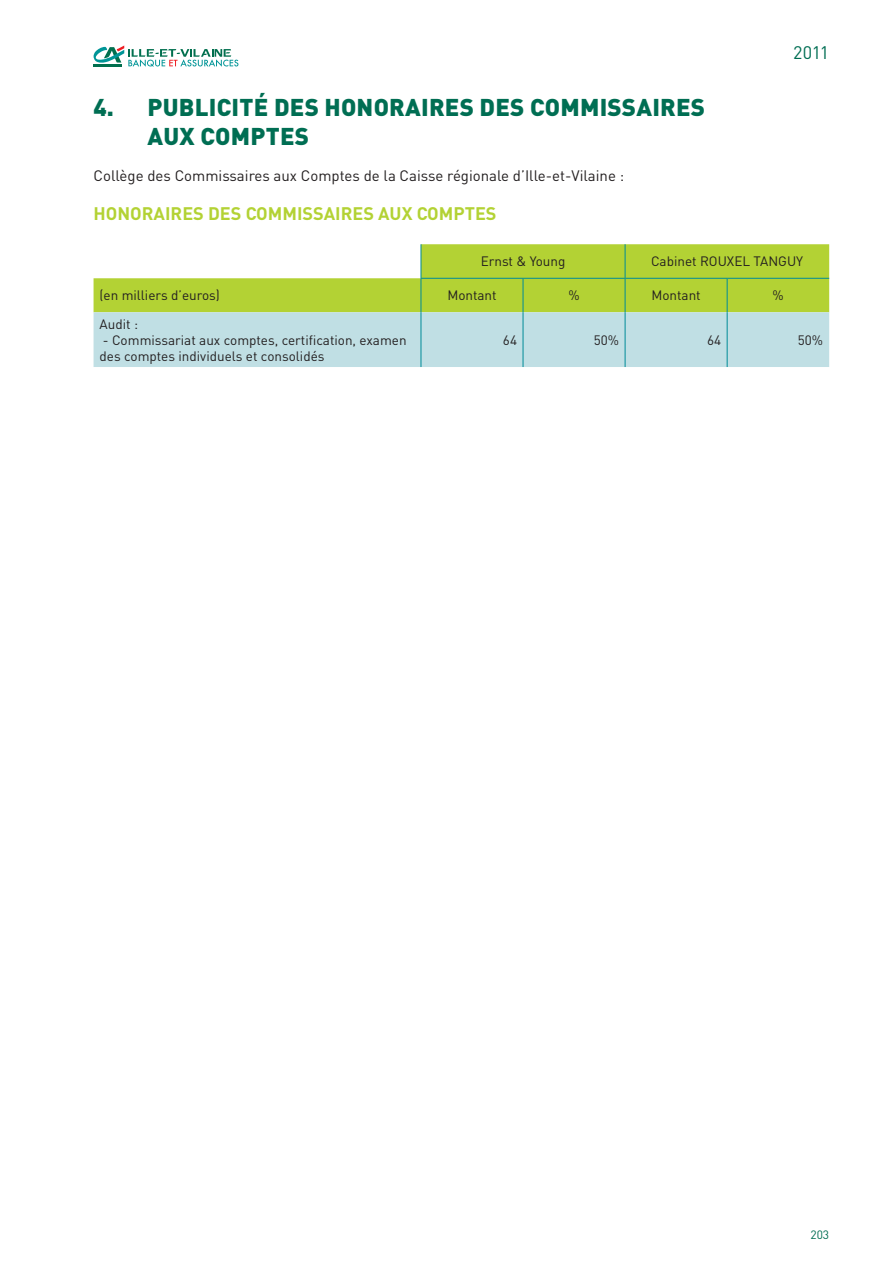
<style>
.page{position:relative;width:893px;height:1263px;background:#fff}
.page>*{position:absolute;margin:0;border:0;box-sizing:border-box;transform-origin:0 0}
.t1{font:900 24px/28.5px "DINOT";letter-spacing:.01em;color:#006e53}
.t2{font:700 18px "DINOT";color:#b3d234}
.t3{font:18px "DINOT";color:#006e53}
.t4{font:15px "DINOT";color:#231f20}
.t5{font:13.5px/16.2px "DINOT";color:#231f20}
.t6{font:12px "DINOT";color:#006e53}
</style>
<div class="page">
<svg style="left:94px;top:45px;width:144px;height:22px"></svg>
<svg style="left:94px;top:244px;width:735px;height:68px;fill:#b3d234"></svg>
<div style="left:94px;top:312px;width:735px;height:55px;background:#c0dfe4"></div>
<hr style="left:523px;top:279px;width:1px;height:33px;background:#008b98">
<hr style="left:625px;top:279px;width:1px;height:33px;background:#008b98">
<hr style="left:727px;top:279px;width:1px;height:33px;background:#008b98">
<hr style="left:523px;top:312px;width:1px;height:55px;background:#008b98">
<hr style="left:625px;top:312px;width:1px;height:55px;background:#008b98">
<hr style="left:727px;top:312px;width:1px;height:55px;background:#008b98">
<hr style="left:625px;top:244px;width:1px;height:34px;background:#008b98">
<hr style="left:421px;top:278px;width:102px;height:1px;background:#008b98">
<hr style="left:523px;top:278px;width:102px;height:1px;background:#008b98">
<hr style="left:625px;top:278px;width:102px;height:1px;background:#008b98">
<hr style="left:727px;top:278px;width:102px;height:1px;background:#008b98">
<hr style="left:421px;top:244px;width:1px;height:34px;background:#008b98">
<hr style="left:421px;top:279px;width:1px;height:33px;background:#008b98">
<hr style="left:421px;top:312px;width:1px;height:55px;background:#008b98">
<h2 class="t3" style="left:793px;top:41px;width:37px">2011</h2>
<h1 class="t1" style="left:148px;top:92px;width:559px;text-indent:-54px">4. PUBLICITÉ DES HONORAIRES DES COMM ISSAIRES<br>AUX COMPTES</h1>
<p class="t4" style="left:94px;top:165px;width:532px">Collège des Commissaires aux Comptes de la Caisse régionale d’Ille-et-Vilaine :</p>
<h2 class="t2" style="left:94px;top:201px;width:405px">H ONORAIRES DES COMMISSAIRES AUX COMPTES</h2>
<p class="t5" style="left:481px;top:253px;width:86px">Ernst &amp; Young</p>
<p class="t5" style="left:651px;top:253px;width:154px">Cabinet ROUXEL TANGUY</p>
<p class="t5" style="left:100px;top:287px;width:122px">(en milliers d’euros)</p>
<p class="t5" style="left:447px;top:287px;width:51px">Montant</p>
<p class="t5" style="left:568px;top:287px;width:13px">%</p>
<p class="t5" style="left:651px;top:287px;width:51px">Montant</p>
<p class="t5" style="left:773px;top:287px;width:13px">%</p>
<p class="t5" style="left:100px;top:315px;width:40px">Audit :</p>
<p class="t5" style="left:100px;top:331px;width:309px">- Commissariat aux comptes, certification, examen des comptes individuels et consolidés</p>
<p class="t5" style="left:503px;top:331px;width:16px">64</p>
<p class="t5" style="left:594px;top:331px;width:27px">50%</p>
<p class="t5" style="left:707px;top:331px;width:16px">64</p>
<p class="t5" style="left:798px;top:331px;width:27px">50%</p>
<p class="t6" style="left:810px;top:1226px;width:20px">203</p>
</div>
